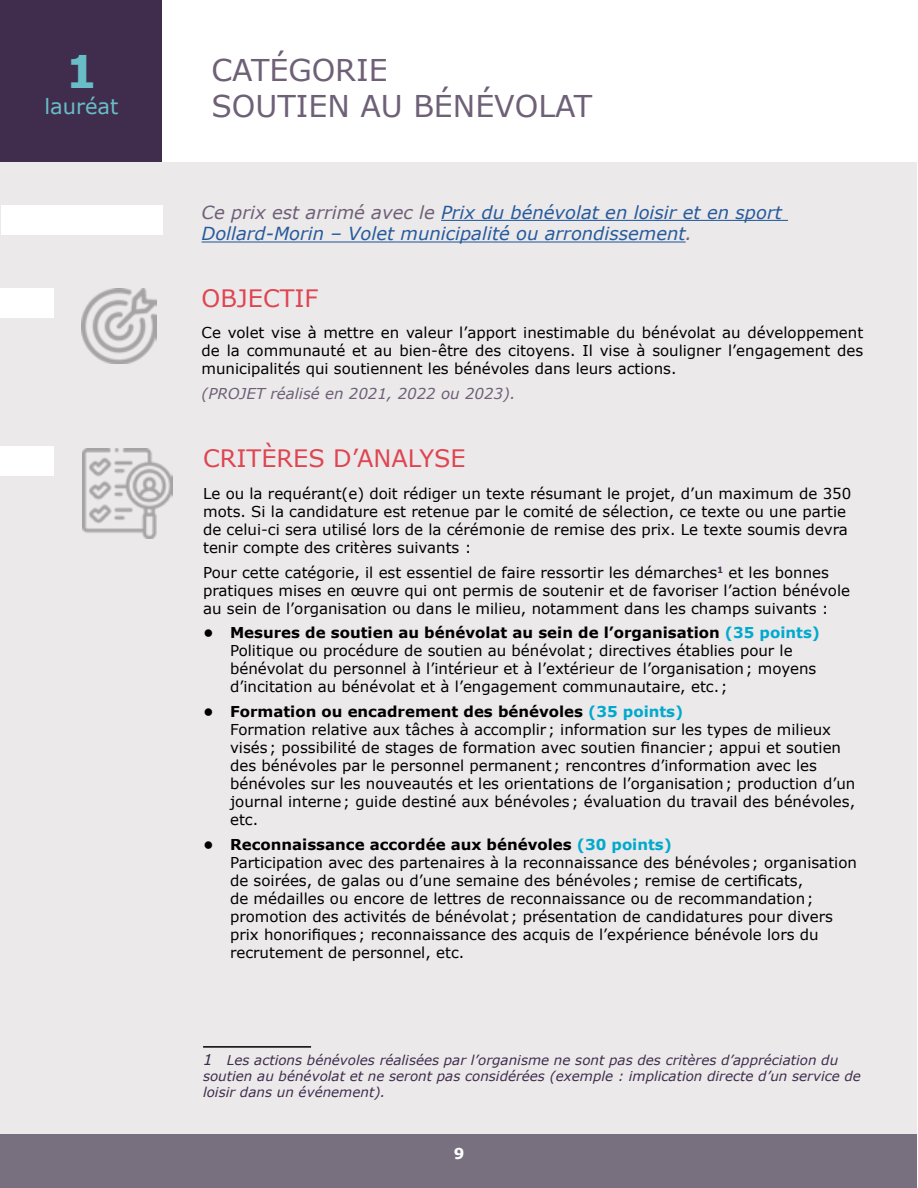
<style>
.page{position:relative;width:918px;height:1188px;background:#fff}
.page>*{position:absolute;margin:0;border:0;box-sizing:border-box;transform-origin:0 0}
.t1{font:700 45px "Verdana";color:#69bdc7}
.t2{font:30px/36px "Verdana";color:#6e6077}
.t3{font:24px "Verdana";color:#de4651}
.t4{font:21px "Verdana";color:#69bdc7}
.t5{font:italic 18px/21.6px "Verdana";color:#275b9b}
.t6{font:15px/18px "Verdana";color:#000}
.t7{font:italic 15px "Verdana";color:#6e6077}
.t8{font:700 15px "Verdana";color:#fff}
.t9{font:italic 13.5px/16.2px "Verdana";color:#402d4d}
.s1{color:#6e6077}
.s2{font-weight:700}
.s3{font-weight:700;color:#01a9cd}
.s4{font-size:15px}
</style>
<div class="page">
<div style="left:1px;top:1px;width:916px;height:1186px;background:#ece9eb"></div>
<div style="left:1px;top:1134px;width:916px;height:53px;background:#786f7f"></div>
<div style="left:162px;top:0;width:755px;height:162px;background:#fff"></div>
<div style="left:1px;top:446px;width:53px;height:30px;background:#fff"></div>
<hr style="left:441px;top:220px;width:347px;height:1px;background:#275b9b">
<hr style="left:202px;top:241px;width:484px;height:2px;background:#275b9b">
<img style="left:83px;top:448px;width:90px;height:91px">
<hr style="left:203px;top:1046px;width:108px;height:2px;background:#000">
<div style="left:0;top:0;width:162px;height:162px;background:#402d4d"></div>
<div style="left:1px;top:205px;width:161px;height:30px;background:#fff"></div>
<img style="left:81px;top:288px;width:76px;height:76px">
<div style="left:1px;top:288px;width:53px;height:30px;background:#fff"></div>
<h1 class="t1" style="left:65px;top:40px;width:33px">1</h1>
<h3 class="t4" style="left:44px;top:92px;width:76px">lauréat</h3>
<h2 class="t2" style="left:211px;top:51px;width:383px">CATÉGORIE<br>SOUTIEN AU BÉNÉVOLAT</h2>
<p class="t5" style="left:202px;top:201px;width:582px"><span class="s1">Ce prix est arrimé avec le</span> Prix du bénévolat en loisir et en sport<br>Dollard-Morin – Volet municipalité ou arrondissement<span class="s1">.</span></p>
<h3 class="t3" style="left:202px;top:281px;width:118px">OBJECTIF</h3>
<p class="t6" style="left:202px;top:324px;width:663px;text-align:justify">Ce volet vise à mettre en valeur l’apport inestimable du bénévolat au développement de la communauté et au bien-être des citoyens. Il vise à souligner l’engagement des municipalités qui soutiennent les bénévoles dans leurs actions.</p>
<p class="t7" style="left:202px;top:383px;width:315px">(PROJET réalisé en 2021, 2022 ou 2023).</p>
<h3 class="t3" style="left:203px;top:442px;width:264px">CRITÈRES D’ANALYSE</h3>
<p class="t6" style="left:203px;top:484px;width:650px">Le ou la requérant(e) doit rédiger un texte résumant le projet, d’un maximum de 350 mots. Si la candidature est retenue par le comité de sélection, ce texte ou une partie de celui-ci sera utilisé lors de la cérémonie de remise des prix. Le texte soumis devra tenir compte des critères suivants :</p>
<p class="t6" style="left:203px;top:563px;width:649px">Pour cette catégorie, il est essentiel de faire ressortir les démarches<sup>1</sup> et les bonnes pratiques mises en œuvre qui ont permis de soutenir et de favoriser l’action bénévole au sein de l’organisation ou dans le milieu, notamment dans les champs suivants :</p>
<p class="t6" style="left:230px;top:624px;width:591px;text-indent:-27px"><span class="s2">• Mesures de soutien au bénévolat au sein de l’organisation</span> <span class="s3">(35 points)<br></span>Politique ou procédure de soutien au bénévolat ; directives établies pour le bénévolat du personnel à l’intérieur et à l’extérieur de l’organisation; moyens d’incitation au bénévolat et à l’engagement communautaire, etc. ;</p>
<p class="t6" style="left:230px;top:703px;width:627px;text-indent:-27px"><span class="s2">• Formation ou encadrement des bénévoles</span> <span class="s3">(35 points)<br></span>Formation relative aux tâches à accomplir ; information sur les types de milieux visés; possibilité de stages de formation avec soutien financier ; appui et soutien des bénévoles par le personnel permanent ; rencontres d’information avec les bénévoles sur les nouveautés et les orientations de l’organisation; production d’un journal interne; guide destiné aux bénévoles; évaluation du travail des bénévoles, etc.</p>
<p class="t6" style="left:230px;top:835px;width:628px;text-indent:-27px"><span class="s2">• Reconnaissance accordée aux bénévoles</span> <span class="s3">(30 points)<br></span>Participation avec des partenaires à la reconnaissance des bénévoles; organisation de soirées, de galas ou d’une semaine des bénévoles; remise de certificats,<br>de médailles ou encore de lettres de reconnaissance ou de recommandation; promotion des activités de bénévolat ; présentation de candidatures pour divers prix honorifiques; reconnaissance des acquis de l’expérience bénévole lors du recrutement de personnel, etc.</p>
<p class="t9" style="left:203px;top:1052px;width:659px"><span class="s4">1</span> Les actions bénévoles réalisées par l’organisme ne sont pas des critères d’appréciation du soutien au bénévolat et ne seront pas considérées (exemple : implication directe d’un service de loisir dans un événement).</p>
<p class="t8" style="left:454px;top:1143px;width:12px">9</p>
</div>
